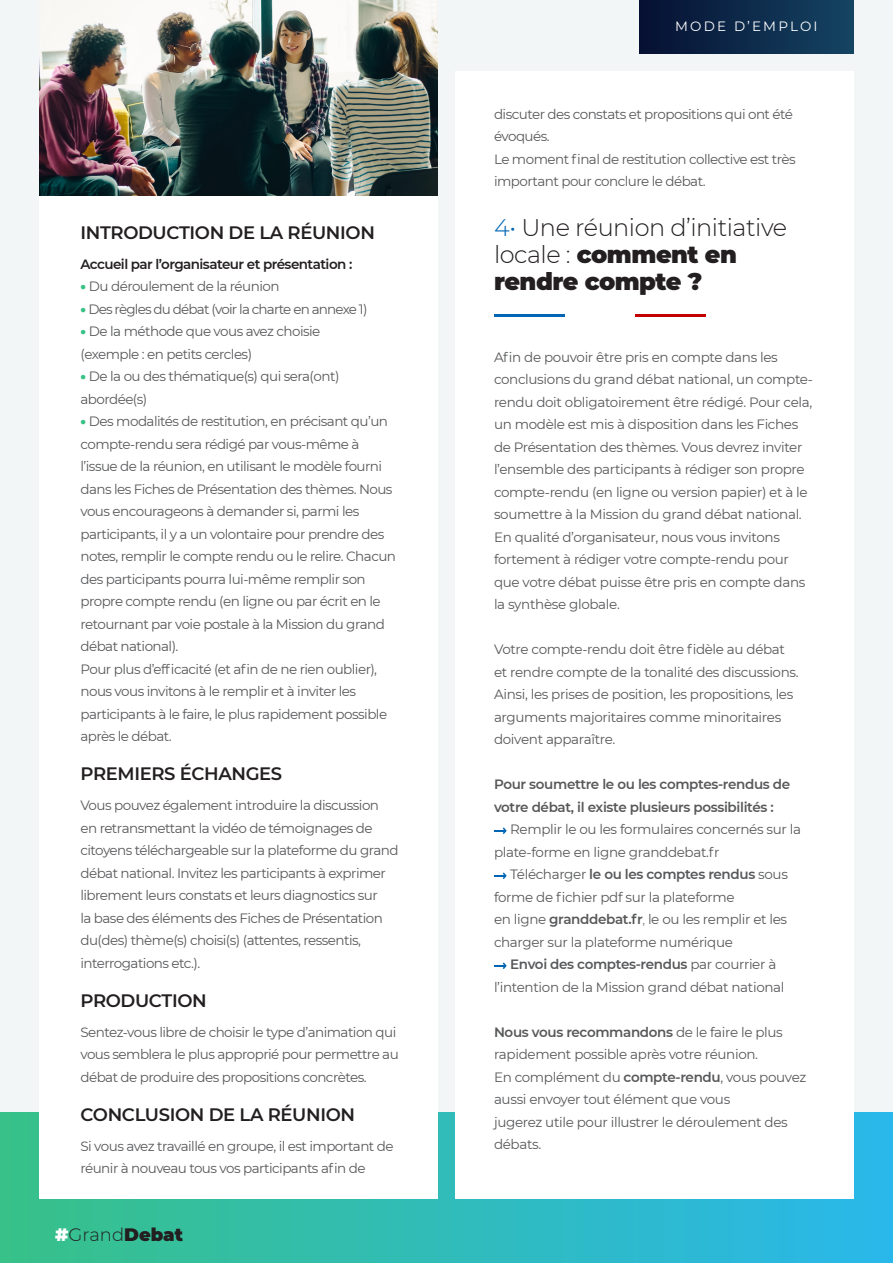
<style>
.page{position:relative;width:893px;height:1263px;background:#f3f6f7}
.page>*{position:absolute;margin:0;border:0;box-sizing:border-box;transform-origin:0 0}
.t1{font:300 24px/27px "Montserrat";letter-spacing:-.02em;color:#231f20}
.t2{font:600 18px "Montserrat";letter-spacing:-.02em;color:#231f20}
.t3{font:300 18px "Montserrat";color:#231f20}
.t4{font:13.5px/22.5px "Montserrat";letter-spacing:-.04em;color:#57585a}
.t5{font:600 13.5px/22.5px "Montserrat";letter-spacing:-.025em;color:#57585a}
.t6{font:13.5px "Montserrat";letter-spacing:-.06em;color:#57585a}
.t7{font:600 13.5px "Montserrat";letter-spacing:-.04em;color:#231f20}
.t8{font:13.5px "Montserrat";letter-spacing:.16em;color:#fff}
.s1{font-weight:900;color:#38c186}
.s2{font-weight:900;color:#fff}
.s3{font-weight:900}
.s4{color:#0066b3}
.s5{font-weight:600}
.s6{font-weight:300}
</style>
<div class="page">
<div style="left:0;top:1112px;width:893px;height:151px;background:linear-gradient(to right,#3dc38b,#2fb9ec)"></div>
<div style="left:39px;top:71px;width:398px;height:1127px;background:#fff"></div>
<div style="left:455px;top:71px;width:399px;height:1127px;background:#fff"></div>
<div style="left:639px;top:0;width:215px;height:53px;background:linear-gradient(to right,#061032,#154463)"></div>
<hr style="left:494px;top:314px;width:71px;height:3px;background:#0066b3">
<hr style="left:635px;top:314px;width:71px;height:3px;background:#c40000">
<svg style="left:494px;top:827px;width:13px;height:7px"></svg>
<svg style="left:494px;top:872px;width:13px;height:7px"></svg>
<svg style="left:494px;top:962px;width:13px;height:7px"></svg>
<img style="left:39px;top:0;width:398px;height:196px">
<p class="t2" style="left:80px;top:219px;width:296px">INTRODUCTION DE LA RÉUNION</p>
<p class="t7" style="left:80px;top:254px;width:273px">Accueil par l’organisateur et présentation :</p>
<p class="t4" style="left:80px;top:275px;width:201px"><span class="s1">•</span> Du déroulement de la réunion</p>
<p class="t6" style="left:80px;top:299px;width:288px"><span class="s1">•</span> Des règles du débat (voir la charte en annexe 1)</p>
<p class="t4" style="left:80px;top:320px;width:241px"><span class="s1">•</span> De la méthode que vous avez choisie</p>
<p class="t4" style="left:80px;top:342px;width:173px">(exemple : en petits cercles)</p>
<p class="t4" style="left:80px;top:365px;width:260px"><span class="s1">•</span> De la ou des thématique(s) qui sera(ont) abordée(s)</p>
<p class="t4" style="left:80px;top:410px;width:317px"><span class="s1">•</span> Des modalités de restitution, en précisant qu’un compte-rendu sera rédigé par vous-même à l’issue de la réunion, en utilisant le modèle fourni dans les Fiches de Présentation des thèmes. Nous vous encourageons à demander si, parmi les participants, il y a un volontaire pour prendre des notes, remplir le compte rendu ou le relire. Chacun des participants pourra lui-même remplir son propre compte rendu (en ligne ou par écrit en le retournant par voie postale à la Mission du grand débat national).</p>
<p class="t4" style="left:80px;top:657px;width:308px">Pour plus d’efficacité (et afin de ne rien oublier), nous vous invitons à le remplir et à inviter les participants à le faire, le plus rapidement possible après le débat.</p>
<p class="t2" style="left:80px;top:761px;width:203px">PREMIERS ÉCHANGES</p>
<p class="t4" style="left:80px;top:794px;width:320px">Vous pouvez également introduire la discussion en retransmettant la vidéo de témoignages de citoyens téléchargeable sur la plateforme du grand débat national. Invitez les participants à exprimer librement leurs constats et leurs diagnostics sur<br>la base des éléments des Fiches de Présentation du(des) thème(s) choisi(s) (attentes, ressentis, interrogations etc.).</p>
<p class="t2" style="left:80px;top:987px;width:128px">PRODUCTION</p>
<p class="t4" style="left:80px;top:1020px;width:320px">Sentez-vous libre de choisir le type d’animation qui vous semblera le plus approprié pour permettre au</p>
<p class="t4" style="left:80px;top:1065px;width:288px">débat de produire des propositions concrètes.</p>
<p class="t2" style="left:80px;top:1101px;width:276px">CONCLUSION DE LA RÉUNION</p>
<p class="t4" style="left:80px;top:1134px;width:315px">Si vous avez travaillé en groupe, il est important de réunir à nouveau tous vos participants afin de</p>
<p class="t3" style="left:55px;top:1222px;width:129px"><span class="s2">#</span>Grand<span class="s3">Debat</span></p>
<p class="t8" style="left:675px;top:17px;width:144px">MODE D’EMPLOI</p>
<p class="t4" style="left:494px;top:102px;width:300px">discuter des constats et propositions qui ont été évoqués.</p>
<p class="t4" style="left:494px;top:147px;width:303px">Le moment final de restitution collective est très important pour conclure le débat.</p>
<p class="t1" style="left:494px;top:213px;width:295px"><span class="s4">4•</span> Une réunion d’initiative locale : <span class="s3">comment en rendre compte ?</span></p>
<p class="t4" style="left:494px;top:345px;width:320px">Afin de pouvoir être pris en compte dans les conclusions du grand débat national, un compte&shy;rendu doit obligatoirement être rédigé. Pour cela, un modèle est mis à disposition dans les Fiches de Présentation des thèmes. Vous devrez inviter l’ensemble des participants à rédiger son propre compte-rendu (en ligne ou version papier) et à le soumettre à la Mission du grand débat national.<br>En qualité d’organisateur, nous vous invitons fortement à rédiger votre compte-rendu pour que votre débat puisse être pris en compte dans la synthèse globale.</p>
<p class="t4" style="left:494px;top:637px;width:306px">Votre compte-rendu doit être fidèle au débat et rendre compte de la tonalité des discussions.<br>Ainsi, les prises de position, les propositions, les arguments majoritaires comme minoritaires doivent apparaître.</p>
<p class="t5" style="left:494px;top:772px;width:298px">Pour soumettre le ou les comptes-rendus de votre débat, il existe plusieurs possibilités :</p>
<p class="t4" style="left:494px;top:817px;width:309px;text-indent:16px">Remplir le ou les formulaires concernés sur la plate-forme en ligne granddebat.fr</p>
<p class="t4" style="left:494px;top:862px;width:295px;text-indent:16px">Télécharger <span class="s5">le ou les comptes rendus</span> sous forme de fichier pdf sur la plateforme</p>
<p class="t4" style="left:494px;top:907px;width:295px">en ligne <span class="s5">granddebat.fr</span><span class="s6">,</span> le ou les remplir et les charger sur la plateforme numérique</p>
<p class="t4" style="left:494px;top:952px;width:292px;text-align:center"><span class="s5">Envoi des comptes-rendus</span> par courrier à l’intention de la Mission grand débat national</p>
<p class="t4" style="left:494px;top:1020px;width:290px"><span class="s5">Nous vous recommandons</span> de le faire le plus rapidement possible après votre réunion.</p>
<p class="t4" style="left:494px;top:1065px;width:314px">En complément du <span class="s5">compte-rendu</span>, vous pouvez aussi envoyer tout élément que vous</p>
<p class="t4" style="left:494px;top:1110px;width:295px">jugerez utile pour illustrer le déroulement des débats.</p>
</div>
